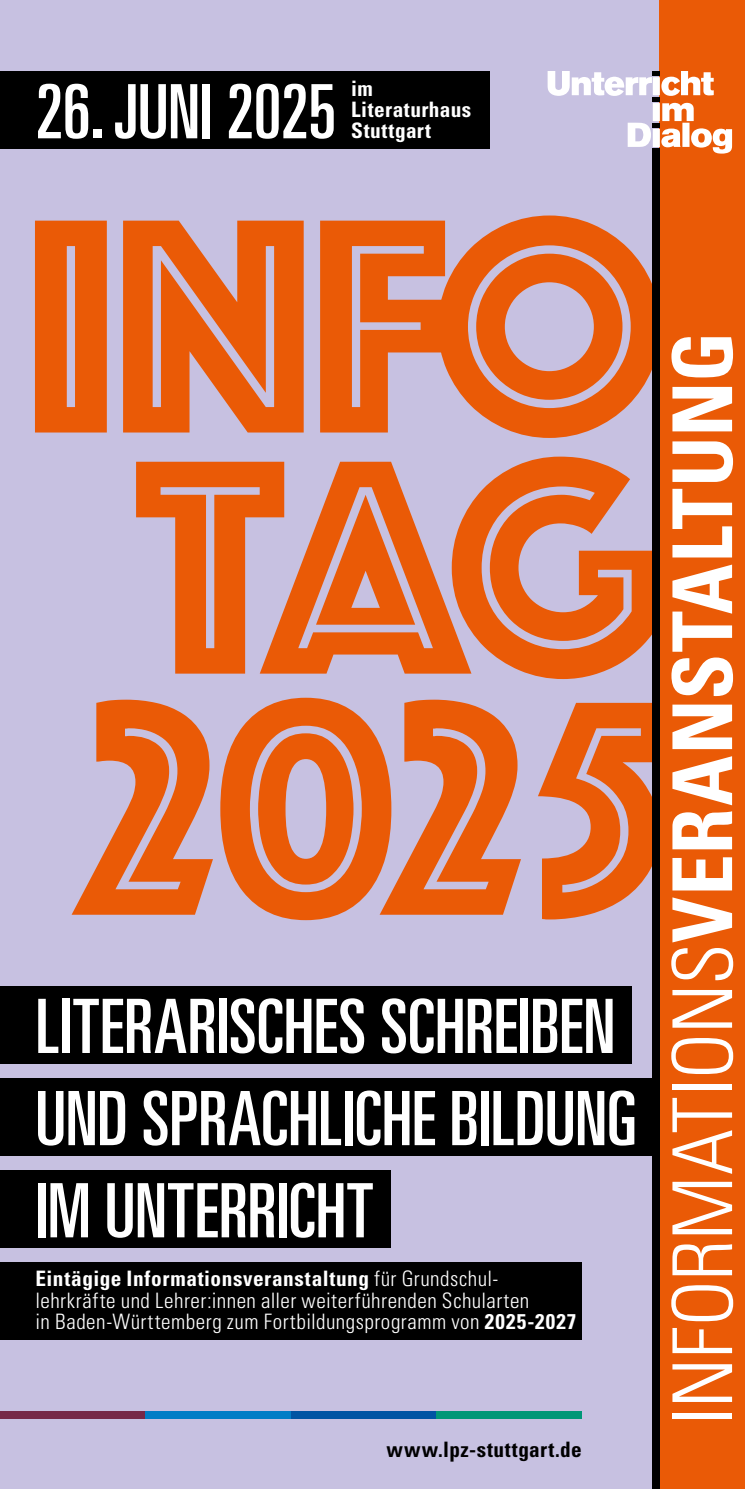
<style>
.page{position:relative;width:745px;height:1489px;background:#fff}
.page>*{position:absolute;margin:0;border:0;box-sizing:border-box;transform-origin:0 0}
.t1{font:317.5px/241px "Phosphate Inline";letter-spacing:-.025em;color:#ea5a06;text-align:justify}
.t2{font:700 condensed 82.5px "Univers LT Std";letter-spacing:.01em;color:#fff}
.t3{font:ultra-condensed 75px/92.2px "Univers LT Std";color:#fff}
.t4{font:300 condensed 21.25px/21.8px "Univers LT Std";letter-spacing:.02em;color:#fff}
.t5{font:700 condensed 21.25px/21.2px "Univers LT Std";letter-spacing:.025em;color:#fff}
.t6{font:700 condensed 21.25px "Univers LT Std";letter-spacing:.025em;color:#000}
.s1{font-weight:700}
.s2{font-weight:300}
</style>
<div class="page">
<div style="left:0;top:0;width:659px;height:1488px;background:#c7c1e1"></div>
<div style="left:659px;top:0;width:85px;height:1488px;background:#ea5a06"></div>
<svg style="left:547px;top:71px;width:184px;height:83px"></svg>
<div style="left:652px;top:149px;width:7px;height:1339px;background:#000"></div>
<div style="left:0;top:1261px;width:581px;height:78px;background:#000"></div>
<div style="left:0;top:1077px;width:659px;height:78px;background:#000"></div>
<div style="left:0;top:1169px;width:390px;height:78px;background:#000"></div>
<div style="left:0;top:1410px;width:145px;height:7px;background:#762948"></div>
<div style="left:145px;top:1410px;width:146px;height:7px;background:#007dc6"></div>
<div style="left:291px;top:1410px;width:145px;height:7px;background:#0054a3"></div>
<div style="left:436px;top:1410px;width:145px;height:7px;background:#009777"></div>
<div style="left:0;top:71px;width:489px;height:78px;background:#000"></div>
<div style="left:0;top:985px;width:631px;height:78px;background:#000"></div>
<h3 class="t3" style="left:35px;top:65px;width:302px">26. JUNI 2025</h3>
<p class="t5" style="left:351px;top:77px;width:121px">im<br>Literaturhaus<br>Stuttgart</p>
<h1 class="t1" style="left:24px;top:189px;width:644px">Info TAG 2025</h1>
<h3 class="t3" style="left:35px;top:979px;width:581px">LITERARISCHES SCHREIBEN</h3>
<h3 class="t3" style="left:35px;top:1071px;width:602px">UND SPRACHLICHE BILDUNG<br>IM UNTERRICHT</h3>
<p class="t4" style="left:35px;top:1267px;width:542px"><span class="s1">Eintägige Informationsveranstaltung</span> für Grundschul&shy;lehrkräfte und Lehrer:innen aller weiterführenden Schularten<br>in Baden-Württemberg zum Fortbildungsprogramm von <span class="s1">2025-2027</span></p>
<h2 class="t2" style="left:651px;top:1424px;width:1094px;rotate:-90deg"><span class="s2">INFORMATIONS</span>VERANSTALTUNG</h2>
<p class="t6" style="left:386px;top:1436px;width:196px">www.lpz-stuttgart.de</p>
</div>
